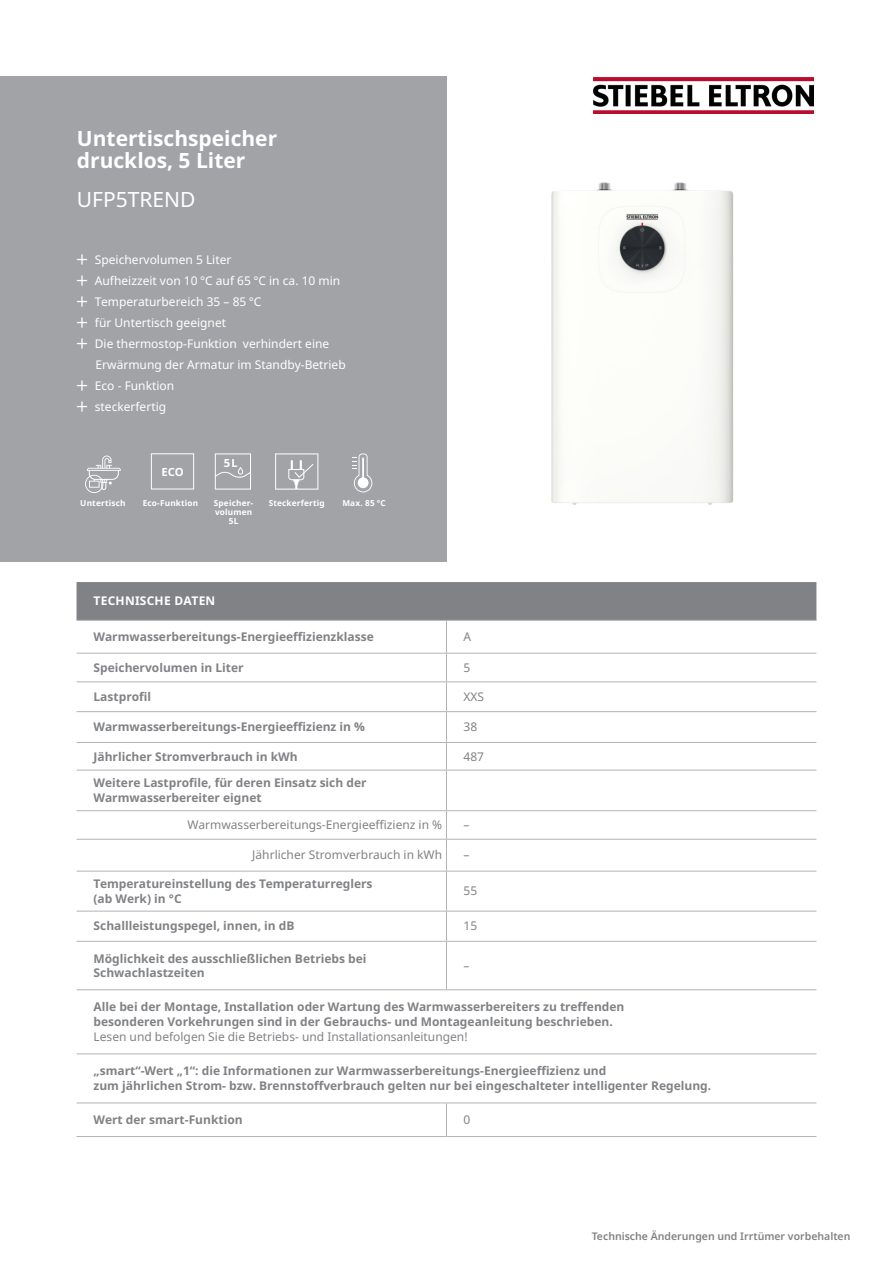
<style>
.page{position:relative;width:893px;height:1263px;background:#fff}
.page>*{position:absolute;margin:0;border:0;box-sizing:border-box;transform-origin:0 0}
.t1{font:700 21px "Noto Sans";color:#fff}
.t2{font:21px "Noto Sans";color:#fff}
.t3{font:700 12px/15px "Noto Sans";color:#808285}
.t4{font:12px "Noto Sans";color:#fff}
.t5{font:12px "Noto Sans";color:#808285}
.t6{font:700 12px "Noto Sans";letter-spacing:.02em;color:#fff}
.t7{font:700 11.25px "Noto Sans";color:#fff}
.t8{font:600 10.5px "Noto Sans";color:#808285}
.t9{font:700 8.25px "Noto Sans";letter-spacing:.02em;color:#fff}
</style>
<div class="page">
<div style="left:0;top:77px;width:446px;height:485px;background:#a1a3a6"></div>
<svg style="left:77px;top:254px;width:10px;height:11px"></svg>
<svg style="left:77px;top:275px;width:10px;height:11px"></svg>
<svg style="left:77px;top:296px;width:10px;height:11px"></svg>
<svg style="left:77px;top:317px;width:10px;height:11px"></svg>
<svg style="left:77px;top:338px;width:10px;height:11px"></svg>
<svg style="left:77px;top:380px;width:10px;height:11px"></svg>
<svg style="left:77px;top:401px;width:10px;height:11px"></svg>
<img style="left:551px;top:183px;width:182px;height:322px">
<div style="left:77px;top:582px;width:739px;height:38px;background:#808285"></div>
<hr style="left:446px;top:1102px;width:370px;height:1px;background:#b2b3b7">
<hr style="left:446px;top:1103px;width:1px;height:33px;background:#b2b3b7">
<hr style="left:446px;top:1136px;width:370px;height:1px;background:#b2b3b7">
<hr style="left:77px;top:1053px;width:369px;height:1px;background:#b2b3b7">
<hr style="left:446px;top:1053px;width:370px;height:1px;background:#b2b3b7">
<hr style="left:77px;top:1102px;width:369px;height:1px;background:#b2b3b7">
<hr style="left:77px;top:1136px;width:369px;height:1px;background:#b2b3b7">
<hr style="left:77px;top:620px;width:369px;height:1px;background:#b2b3b7">
<hr style="left:446px;top:620px;width:370px;height:1px;background:#b2b3b7">
<hr style="left:446px;top:621px;width:1px;height:32px;background:#b2b3b7">
<hr style="left:77px;top:653px;width:369px;height:1px;background:#b2b3b7">
<hr style="left:446px;top:653px;width:370px;height:1px;background:#b2b3b7">
<hr style="left:77px;top:681px;width:369px;height:1px;background:#b2b3b7">
<hr style="left:446px;top:681px;width:370px;height:1px;background:#b2b3b7">
<svg style="left:446px;top:653px;width:1px;height:58px"></svg>
<hr style="left:77px;top:711px;width:369px;height:1px;background:#b2b3b7">
<hr style="left:446px;top:711px;width:370px;height:1px;background:#b2b3b7">
<hr style="left:446px;top:712px;width:1px;height:30px;background:#b2b3b7">
<hr style="left:77px;top:742px;width:369px;height:1px;background:#b2b3b7">
<hr style="left:446px;top:742px;width:370px;height:1px;background:#b2b3b7">
<svg style="left:446px;top:743px;width:1px;height:27px"></svg>
<hr style="left:77px;top:770px;width:369px;height:1px;background:#b2b3b7">
<hr style="left:446px;top:770px;width:370px;height:1px;background:#b2b3b7">
<hr style="left:446px;top:770px;width:1px;height:40px;background:#b2b3b7">
<hr style="left:77px;top:810px;width:369px;height:1px;background:#b2b3b7">
<hr style="left:446px;top:810px;width:370px;height:1px;background:#b2b3b7">
<svg style="left:446px;top:811px;width:1px;height:28px"></svg>
<hr style="left:77px;top:839px;width:369px;height:1px;background:#b2b3b7">
<hr style="left:446px;top:839px;width:370px;height:1px;background:#b2b3b7">
<hr style="left:446px;top:840px;width:1px;height:31px;background:#b2b3b7">
<hr style="left:77px;top:871px;width:369px;height:1px;background:#b2b3b7">
<hr style="left:446px;top:871px;width:370px;height:1px;background:#b2b3b7">
<hr style="left:446px;top:871px;width:1px;height:40px;background:#b2b3b7">
<hr style="left:77px;top:911px;width:369px;height:1px;background:#b2b3b7">
<hr style="left:446px;top:911px;width:370px;height:1px;background:#b2b3b7">
<hr style="left:446px;top:911px;width:1px;height:30px;background:#b2b3b7">
<hr style="left:77px;top:941px;width:369px;height:1px;background:#b2b3b7">
<hr style="left:446px;top:941px;width:370px;height:1px;background:#b2b3b7">
<hr style="left:446px;top:942px;width:1px;height:47px;background:#b2b3b7">
<hr style="left:77px;top:989px;width:369px;height:1px;background:#b2b3b7">
<hr style="left:446px;top:989px;width:370px;height:1px;background:#b2b3b7">
<svg style="left:352px;top:453px;width:20px;height:39px"></svg>
<svg style="left:215px;top:453px;width:36px;height:37px"></svg>
<svg style="left:275px;top:453px;width:43px;height:37px"></svg>
<svg style="left:85px;top:455px;width:36px;height:38px"></svg>
<svg style="left:151px;top:453px;width:43px;height:36px"></svg>
<img style="left:593px;top:78px;width:221px;height:35px">
<p class="t1" style="left:77px;top:124px;width:202px">Untertischspeicher</p>
<p class="t1" style="left:77px;top:146px;width:170px">drucklos, 5 Liter</p>
<p class="t2" style="left:77px;top:185px;width:120px">UFP5TREND</p>
<p class="t4" style="left:95px;top:252px;width:138px">Speichervolumen 5 Liter</p>
<p class="t4" style="left:95px;top:273px;width:247px">Aufheizzeit von 10 °C auf 65 °C in ca. 10 min</p>
<p class="t4" style="left:95px;top:294px;width:168px">Temperaturbereich 35 – 85 °C</p>
<p class="t4" style="left:95px;top:315px;width:133px">für Untertisch geeignet</p>
<p class="t4" style="left:95px;top:336px;width:236px">Die thermostop-Funktion verhindert eine</p>
<p class="t4" style="left:96px;top:357px;width:252px">Erwärmung der Armatur im Standby-Betrieb</p>
<p class="t4" style="left:95px;top:378px;width:81px">Eco - Funktion</p>
<p class="t4" style="left:95px;top:399px;width:73px">steckerfertig</p>
<p class="t7" style="left:161px;top:464px;width:24px">ECO</p>
<p class="t7" style="left:224px;top:455px;width:8px">5</p>
<p class="t9" style="left:80px;top:497px;width:47px">Untertisch</p>
<p class="t9" style="left:214px;top:497px;width:41px">Speicher-</p>
<p class="t9" style="left:269px;top:497px;width:58px">Steckerfertig</p>
<p class="t9" style="left:342px;top:497px;width:45px">Max. 85 °C</p>
<p class="t9" style="left:215px;top:506px;width:39px">volumen</p>
<p class="t9" style="left:229px;top:515px;width:11px">5L</p>
<p class="t9" style="left:143px;top:497px;width:57px">Eco-Funktion</p>
<p class="t6" style="left:94px;top:593px;width:123px">TECHNISCHE DATEN</p>
<p class="t3" style="left:94px;top:629px;width:282px">Warmwasserbereitungs-Energieeffizienzklasse</p>
<p class="t5" style="left:463px;top:628px;width:9px">A</p>
<p class="t3" style="left:94px;top:660px;width:152px">Speichervolumen in Liter</p>
<p class="t5" style="left:463px;top:659px;width:8px">5</p>
<p class="t3" style="left:94px;top:689px;width:59px">Lastprofil</p>
<p class="t5" style="left:463px;top:688px;width:22px">XXS</p>
<p class="t3" style="left:94px;top:719px;width:273px">Warmwasserbereitungs-Energieeffizienz in %</p>
<p class="t5" style="left:463px;top:719px;width:15px">38</p>
<p class="t3" style="left:94px;top:748px;width:206px">Jährlicher Stromverbrauch in kWh</p>
<p class="t5" style="left:463px;top:748px;width:22px">487</p>
<p class="t3" style="left:94px;top:775px;width:275px">Weitere Lastprofile, für deren Einsatz sich der<br>Warmwasserbereiter eignet</p>
<p class="t5" style="left:187px;top:817px;width:256px">Warmwasserbereitungs-Energieeffizienz in %</p>
<p class="t5" style="left:463px;top:817px;width:7px">–</p>
<p class="t5" style="left:252px;top:847px;width:191px">Jährlicher Stromverbrauch in kWh</p>
<p class="t5" style="left:463px;top:847px;width:7px">–</p>
<p class="t3" style="left:94px;top:876px;width:280px">Temperatureinstellung des Temperaturreglers</p>
<p class="t3" style="left:94px;top:890px;width:90px">(ab Werk) in °C</p>
<p class="t5" style="left:463px;top:883px;width:15px">55</p>
<p class="t3" style="left:94px;top:918px;width:202px">Schallleistungspegel, innen, in dB</p>
<p class="t5" style="left:463px;top:918px;width:15px">15</p>
<p class="t3" style="left:94px;top:950px;width:275px">Möglichkeit des ausschließlichen Betriebs bei</p>
<p class="t3" style="left:94px;top:965px;width:113px">Schwachlastzeiten</p>
<p class="t5" style="left:463px;top:957px;width:7px">–</p>
<p class="t3" style="left:94px;top:999px;width:532px">Alle bei der Montage, Installation oder Wartung des Warmwasserbereiters zu treffenden besonderen Vorkehrungen sind in der Gebrauchs- und Montageanleitung beschrieben.</p>
<p class="t5" style="left:94px;top:1028px;width:375px">Lesen und befolgen Sie die Betriebs- und Installationsanleitungen!</p>
<p class="t3" style="left:94px;top:1063px;width:619px">„smart“-Wert „1“: die Informationen zur Warmwasserbereitungs-Energieeffizienz und<br>zum jährlichen Strom- bzw. Brennstoffverbrauch gelten nur bei eingeschalteter intelligenter Regelung.</p>
<p class="t3" style="left:94px;top:1112px;width:151px">Wert der smart-Funktion</p>
<p class="t5" style="left:463px;top:1111px;width:8px">0</p>
<p class="t8" style="left:592px;top:1230px;width:260px">Technische Änderungen und Irrtümer vorbehalten</p>
</div>
